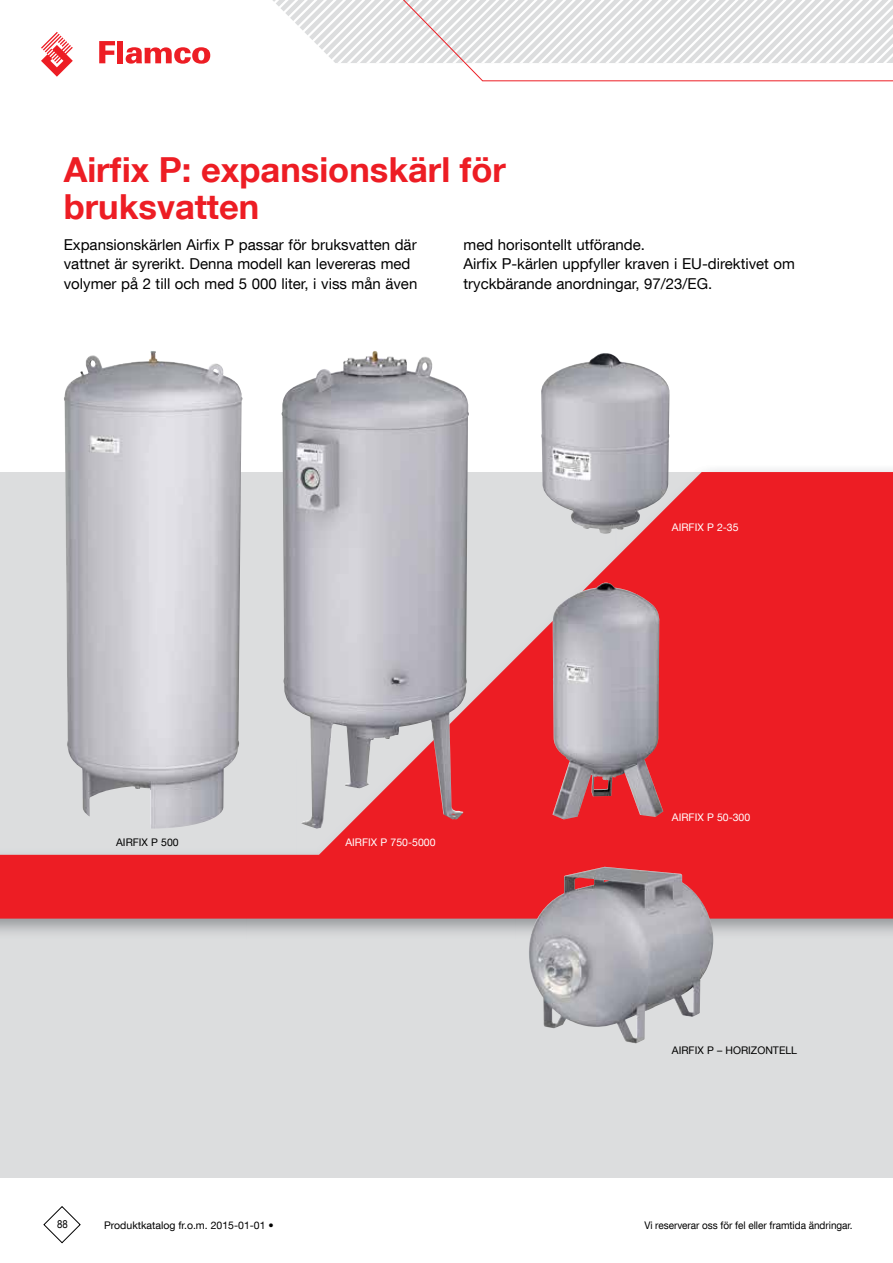
<style>
.page{position:relative;width:893px;height:1263px;background:#fff}
.page>*{position:absolute;margin:0;border:0;box-sizing:border-box;transform-origin:0 0}
.t1{font:700 34.5px/37.5px "Helvetica Neue LT Com";color:#ed1d24}
.t2{font:15px/19.5px "Helvetica Neue LT Com";color:#000}
.t3{font:11.25px "Helvetica Neue LT Com";color:#000;scale:.85 1}
.t4{font:10.5px "Helvetica Neue LT Com";color:#000}
.t5{font:10.5px "Helvetica Neue LT Com";color:#000;scale:.95 1}
.t6{font:10.5px "Helvetica Neue LT Com";color:#fff}
</style>
<div class="page">
<svg style="left:43px;top:1206px;width:38px;height:38px"></svg>
<svg style="left:41px;top:32px;width:32px;height:45px"></svg>
<svg style="left:99px;top:41px;width:16px;height:22px"></svg>
<div style="left:117px;top:41px;width:6px;height:22px;background:#ed1d24"></div>
<svg style="left:126px;top:0;width:767px;height:82px"></svg>
<div style="left:0;top:727px;width:893px;height:451px;background:#dcddde"></div>
<svg style="left:0;top:472px;width:893px;height:446px;background:#e85359"></svg>
<img style="left:541px;top:353px;width:129px;height:181px">
<img style="left:552px;top:583px;width:111px;height:236px">
<img style="left:527px;top:867px;width:186px;height:176px">
<img style="left:64px;top:351px;width:178px;height:477px">
<img style="left:281px;top:351px;width:188px;height:477px">
<h1 class="t1" style="left:64px;top:150px;width:444px">Airfix P: expansionskärl för bruksvatten</h1>
<p class="t2" style="left:64px;top:234px;width:355px">Expansionskärlen Airfix P passar för bruksvatten där vattnet är syrerikt. Denna modell kan levereras med volymer på 2 till och med 5 000 liter, i viss mån även</p>
<p class="t2" style="left:464px;top:234px;width:333px">med horisontellt utförande.<br>Airfix P-kärlen uppfyller kraven i EU-direktivet om tryckbärande anordningar, 97/23/EG.</p>
<p class="t6" style="left:672px;top:520px;width:68px">AIRFIX P 2-35</p>
<p class="t4" style="left:116px;top:836px;width:64px">AIRFIX P 500</p>
<p class="t6" style="left:345px;top:836px;width:92px">AIRFIX P 750-5000</p>
<p class="t6" style="left:672px;top:811px;width:80px">AIRFIX P 50-300</p>
<p class="t4" style="left:672px;top:1044px;width:127px">AIRFIX P – HORIZONTELL</p>
<p class="t3" style="left:57px;top:1217px;width:14px">88</p>
<p class="t4" style="left:104px;top:1219px;width:171px">Produktkatalog fr.o.m. 2015-01-01 •</p>
<p class="t5" style="left:644px;top:1219px;width:221px">Vi reserverar oss för fel eller framtida ändringar.</p>
</div>
